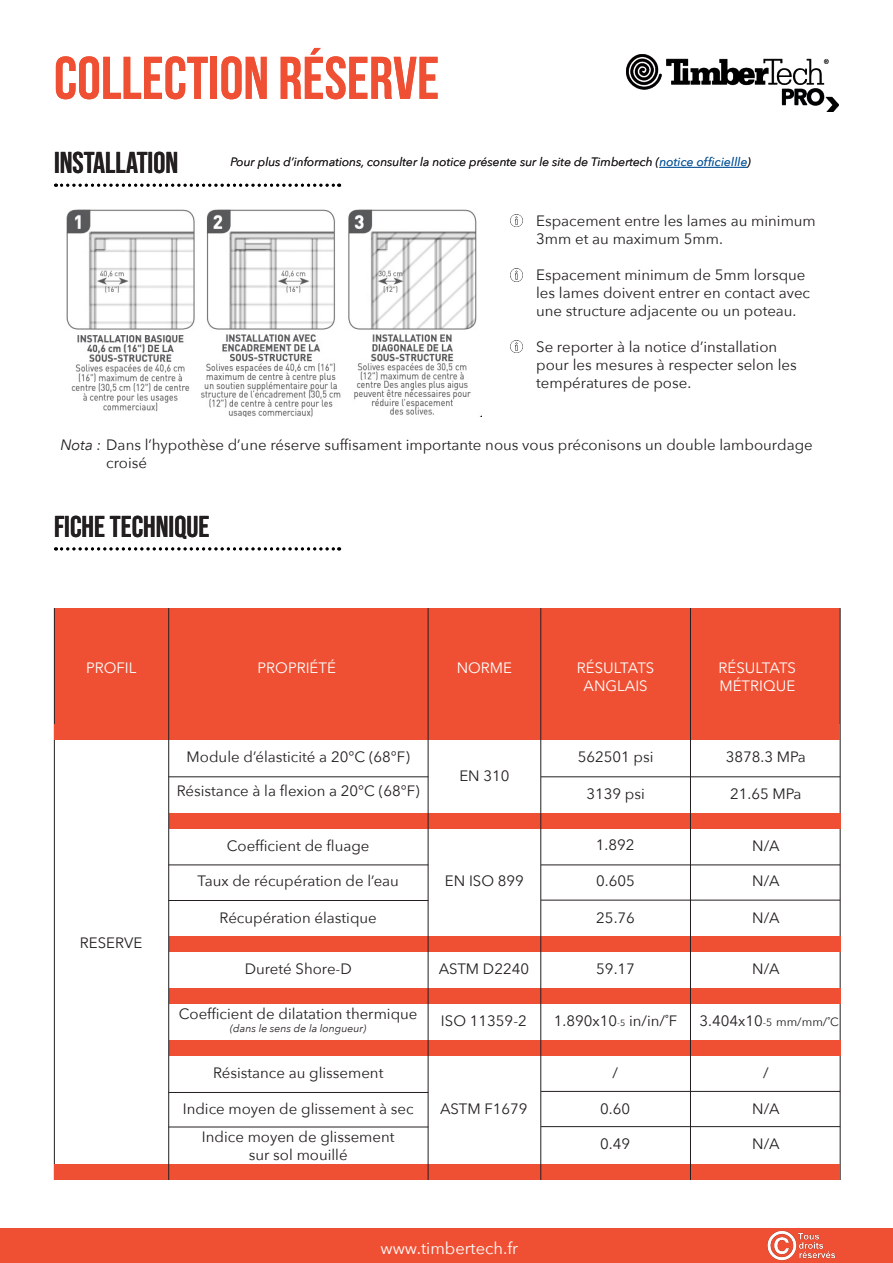
<style>
.page{position:relative;width:893px;height:1263px;background:#fff}
.page>*{position:absolute;margin:0;border:0;box-sizing:border-box;transform-origin:0 0}
.t1{font:700 60px "Bebas Neue";color:#ef5033}
.t2{font:30px "Bebas Neue";color:#231f20}
.t3{font:16.5px "Avenir Next";color:#fff}
.t4{font:15px/18px "Avenir Next";color:#231f20}
.t5{font:15px "Avenir Next";color:#fff}
.t6{font:italic 12px "Avenir Next";color:#231f20}
.t7{font:italic 10.5px "Avenir Next";color:#231f20}
.s1{color:#175d9e}
.s2{font-style:italic}
.s3{font-size:9px}
.s4{font-size:10.5px}
.s5{font-size:12px}
</style>
<div class="page">
<div style="left:0;top:1228px;width:892px;height:35px;background:#ef5033"></div>
<img style="left:66px;top:209px;width:416px;height:208px">
<svg style="left:510px;top:214px;width:13px;height:13px"></svg>
<svg style="left:510px;top:268px;width:13px;height:13px"></svg>
<svg style="left:510px;top:340px;width:13px;height:13px"></svg>
<div style="left:54px;top:608px;width:786px;height:117px;background:#ef5033"></div>
<hr style="left:54px;top:608px;width:1px;height:572px;background:#231f20">
<hr style="left:840px;top:608px;width:1px;height:572px;background:#231f20">
<hr style="left:169px;top:776px;width:259px;height:1px;background:#231f20">
<hr style="left:169px;top:865px;width:259px;height:1px;background:#231f20">
<hr style="left:169px;top:1092px;width:259px;height:1px;background:#231f20">
<hr style="left:169px;top:1127px;width:259px;height:1px;background:#231f20">
<hr style="left:541px;top:865px;width:299px;height:1px;background:#231f20">
<hr style="left:541px;top:1091px;width:299px;height:1px;background:#231f20">
<hr style="left:541px;top:900px;width:299px;height:1px;background:#231f20">
<hr style="left:541px;top:1126px;width:299px;height:1px;background:#231f20">
<hr style="left:169px;top:900px;width:259px;height:1px;background:#231f20">
<hr style="left:541px;top:776px;width:299px;height:1px;background:#231f20">
<div style="left:54px;top:724px;width:786px;height:16px;background:#ef5033"></div>
<div style="left:169px;top:813px;width:671px;height:16px;background:#ef5033"></div>
<div style="left:169px;top:936px;width:671px;height:16px;background:#ef5033"></div>
<div style="left:54px;top:1164px;width:786px;height:15px;background:#ef5033"></div>
<div style="left:169px;top:988px;width:671px;height:16px;background:#ef5033"></div>
<div style="left:169px;top:1040px;width:671px;height:16px;background:#ef5033"></div>
<hr style="left:168px;top:608px;width:1px;height:572px;background:#231f20">
<hr style="left:428px;top:608px;width:1px;height:572px;background:#231f20">
<hr style="left:540px;top:608px;width:1px;height:572px;background:#231f20">
<hr style="left:690px;top:608px;width:1px;height:572px;background:#231f20">
<img style="left:767px;top:1230px;width:69px;height:31px">
<img style="left:626px;top:55px;width:213px;height:57px">
<hr style="left:659px;top:167px;width:88px;height:1px;background:#175d9e">
<svg style="left:56px;top:547px;width:284px;height:3px"></svg>
<svg style="left:56px;top:184px;width:284px;height:3px"></svg>
<p class="t1" style="left:54px;top:45px;width:387px">COLLECTION RÉSERVE</p>
<p class="t2" style="left:54px;top:146px;width:126px">INSTALLATION</p>
<p class="t6" style="left:230px;top:152px;width:522px">Pour plus d’informations, consulter la notice présente sur le site de Timbertech (<span class="s1">notice officiellle</span>)</p>
<p class="t4" style="left:536px;top:211px;width:281px">Espacement entre les lames au minimum<br>3mm et au maximum 5mm.</p>
<p class="t4" style="left:536px;top:265px;width:275px">Espacement minimum de 5mm lorsque les lames doivent entrer en contact avec une structure adjacente ou un poteau.</p>
<p class="t4" style="left:536px;top:337px;width:262px">Se reporter à la notice d’installation pour les mesures à respecter selon les températures de pose.</p>
<p class="t4" style="left:106px;top:435px;width:708px;text-indent:-46px"><span class="s2">Nota :</span> Dans l’hypothèse d’une réserve suffisament importante nous vous préconisons un double lambourdage croisé</p>
<p class="t2" style="left:54px;top:510px;width:157px">FICHE TECHNIQUE</p>
<p class="t5" style="left:86px;top:655px;width:52px">PROFIL</p>
<p class="t5" style="left:457px;top:655px;width:57px">NORME</p>
<p class="t5" style="left:577px;top:655px;width:79px">RÉSULTATS</p>
<p class="t5" style="left:584px;top:673px;width:66px">ANGLAIS</p>
<p class="t5" style="left:258px;top:655px;width:80px">PROPRIÉTÉ</p>
<p class="t4" style="left:80px;top:933px;width:64px">RESERVE</p>
<p class="t4" style="left:187px;top:747px;width:225px">Module d’élasticité a 20°C (68°F)</p>
<p class="t4" style="left:177px;top:781px;width:244px">Résistance à la flexion a 20°C (68°F)</p>
<p class="t4" style="left:227px;top:836px;width:144px">Coefficient de fluage</p>
<p class="t4" style="left:198px;top:871px;width:203px">Taux de récupération de l’eau</p>
<p class="t4" style="left:220px;top:908px;width:159px">Récupération élastique</p>
<p class="t4" style="left:459px;top:766px;width:52px">EN 310</p>
<p class="t4" style="left:445px;top:871px;width:81px">EN ISO 899</p>
<p class="t4" style="left:578px;top:747px;width:77px">562501 psi</p>
<p class="t4" style="left:586px;top:784px;width:60px">3139 psi</p>
<p class="t4" style="left:596px;top:835px;width:40px">1.892</p>
<p class="t4" style="left:596px;top:871px;width:40px">0.605</p>
<p class="t4" style="left:596px;top:908px;width:40px">25.76</p>
<p class="t5" style="left:719px;top:655px;width:79px">RÉSULTATS</p>
<p class="t5" style="left:719px;top:673px;width:77px">MÉTRIQUE</p>
<p class="t4" style="left:726px;top:747px;width:82px">3878.3 MPa</p>
<p class="t4" style="left:730px;top:784px;width:73px">21.65 MPa</p>
<p class="t4" style="left:752px;top:836px;width:29px">N/A</p>
<p class="t4" style="left:752px;top:871px;width:29px">N/A</p>
<p class="t4" style="left:752px;top:908px;width:29px">N/A</p>
<p class="t4" style="left:245px;top:959px;width:109px">Dureté Shore-D</p>
<p class="t4" style="left:179px;top:1004px;width:240px">Coefficient de dilatation thermique</p>
<p class="t7" style="left:230px;top:1019px;width:138px">(dans le sens de la longueur)</p>
<p class="t4" style="left:439px;top:959px;width:92px">ASTM D2240</p>
<p class="t4" style="left:441px;top:1011px;width:87px">ISO 11359-2</p>
<p class="t4" style="left:596px;top:959px;width:40px">59.17</p>
<p class="t4" style="left:752px;top:959px;width:29px">N/A</p>
<p class="t4" style="left:554px;top:1011px;width:125px">1.890x10<span class="s3">-5</span> in/in/˚F</p>
<p class="t4" style="left:700px;top:1011px;width:141px">3.404x10<span class="s4">-5</span> <span class="s5">mm/mm/˚C</span></p>
<p class="t4" style="left:213px;top:1063px;width:172px">Résistance au glissement</p>
<p class="t4" style="left:612px;top:1063px;width:7px">/</p>
<p class="t4" style="left:763px;top:1063px;width:7px">/</p>
<p class="t4" style="left:183px;top:1099px;width:232px">Indice moyen de glissement à sec</p>
<p class="t4" style="left:202px;top:1127px;width:194px">Indice moyen de glissement</p>
<p class="t4" style="left:249px;top:1145px;width:100px">sur sol mouillé</p>
<p class="t4" style="left:440px;top:1099px;width:89px">ASTM F1679</p>
<p class="t4" style="left:600px;top:1099px;width:31px">0.60</p>
<p class="t4" style="left:600px;top:1134px;width:31px">0.49</p>
<p class="t4" style="left:752px;top:1099px;width:29px">N/A</p>
<p class="t4" style="left:752px;top:1134px;width:29px">N/A</p>
<p class="t3" style="left:380px;top:1234px;width:139px">www.timbertech.fr</p>
</div>
